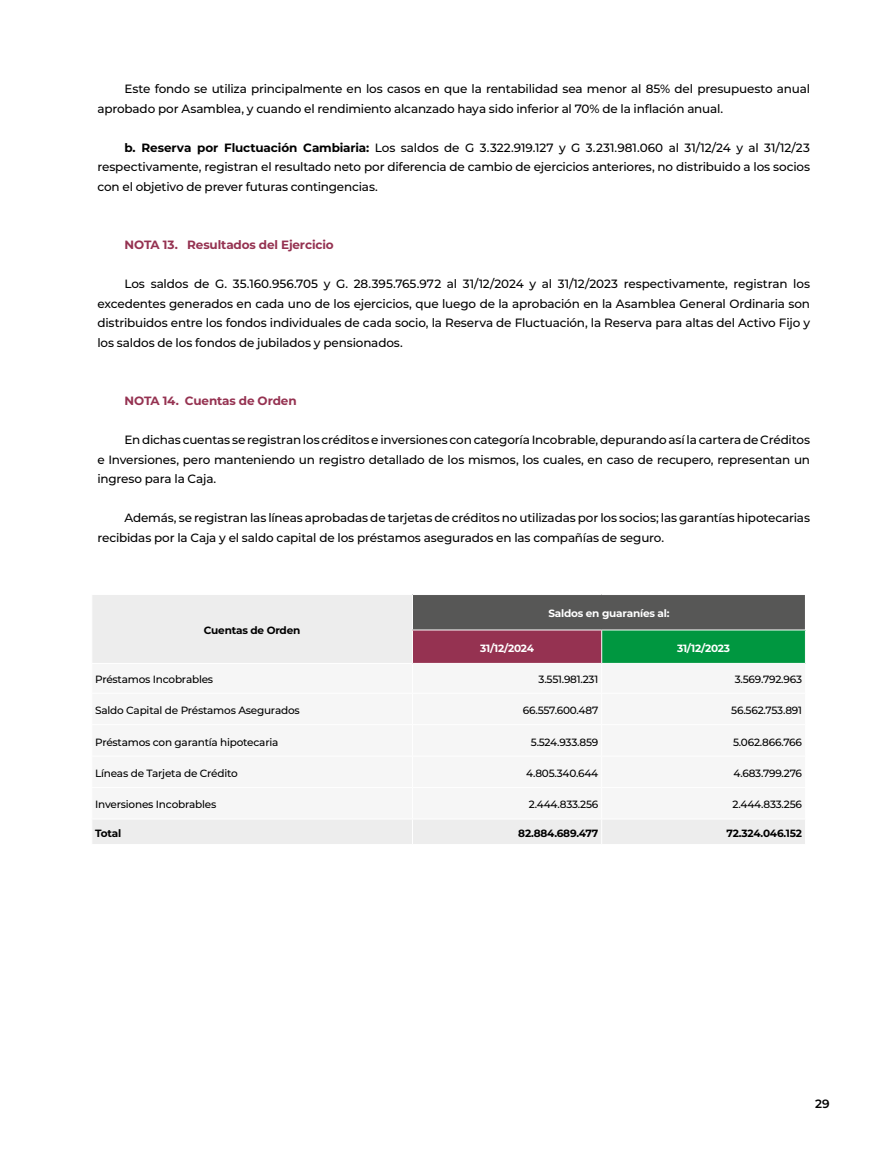
<style>
.page{position:relative;width:893px;height:1149px;background:#fff}
.page>*{position:absolute;margin:0;border:0;box-sizing:border-box;transform-origin:0 0}
.t1{font:500 12px/19.5px "Montserrat";letter-spacing:-.015em;color:#000;text-align:justify}
.t2{font:700 12px "Montserrat";letter-spacing:-.01em;color:#953251}
.t3{font:600 12px "Montserrat";color:#000}
.t4{font:500 10.5px "Montserrat";letter-spacing:-.02em;color:#000}
.t5{font:700 10.5px "Montserrat";letter-spacing:-.02em;color:#000}
.t6{font:700 10.5px "Montserrat";letter-spacing:-.02em;color:#fff}
.s1{font-weight:700}
</style>
<div class="page">
<div style="left:92px;top:595px;width:509px;height:248px;background:#ededed"></div>
<div style="left:412px;top:594px;width:393px;height:35px;background:#575756"></div>
<div style="left:412px;top:629px;width:190px;height:34px;background:#953251"></div>
<div style="left:602px;top:629px;width:203px;height:34px;background:#009740"></div>
<div style="left:92px;top:663px;width:509px;height:155px;background:#f6f6f6"></div>
<hr style="left:412px;top:594px;width:190px;height:1px;background:#fff">
<hr style="left:412px;top:594px;width:1px;height:35px;background:#fff">
<hr style="left:602px;top:594px;width:204px;height:1px;background:#fff">
<hr style="left:412px;top:629px;width:190px;height:1px;background:#fff">
<hr style="left:412px;top:630px;width:1px;height:32px;background:#fff">
<hr style="left:602px;top:629px;width:204px;height:1px;background:#fff">
<hr style="left:601px;top:630px;width:1px;height:32px;background:#fff">
<hr style="left:91px;top:662px;width:321px;height:1px;background:#fff">
<hr style="left:412px;top:662px;width:190px;height:1px;background:#fff">
<svg style="left:412px;top:663px;width:1px;height:29px"></svg>
<hr style="left:602px;top:662px;width:204px;height:1px;background:#fff">
<hr style="left:91px;top:692px;width:321px;height:1px;background:#fff">
<hr style="left:412px;top:692px;width:190px;height:1px;background:#fff">
<hr style="left:412px;top:693px;width:1px;height:31px;background:#fff">
<hr style="left:91px;top:724px;width:321px;height:1px;background:#fff">
<hr style="left:412px;top:724px;width:190px;height:1px;background:#fff">
<hr style="left:412px;top:724px;width:1px;height:31px;background:#fff">
<hr style="left:91px;top:755px;width:321px;height:1px;background:#fff">
<hr style="left:412px;top:755px;width:190px;height:1px;background:#fff">
<hr style="left:412px;top:756px;width:1px;height:31px;background:#fff">
<hr style="left:91px;top:787px;width:321px;height:1px;background:#fff">
<hr style="left:412px;top:787px;width:190px;height:1px;background:#fff">
<hr style="left:412px;top:787px;width:1px;height:31px;background:#fff">
<hr style="left:91px;top:818px;width:321px;height:1px;background:#fff">
<hr style="left:412px;top:818px;width:190px;height:1px;background:#fff">
<svg style="left:412px;top:819px;width:1px;height:24px"></svg>
<svg style="left:601px;top:663px;width:205px;height:180px"></svg>
<p class="t1" style="left:97px;top:79px;width:714px;text-indent:27px">Este fondo se utiliza principalmente en los casos en que la rentabilidad sea menor al 85% del presupuesto anual aprobado por Asamblea, y cuando el rendimiento alcanzado haya sido inferior al 70% de la inflación anual.</p>
<p class="t1" style="left:97px;top:137px;width:714px;text-indent:27px"><span class="s1">b. Reserva por Fluctuación Cambiaria:</span> Los saldos de G 3.322.919.127 y G 3.231.981.060 al 31/12/24 y al 31/12/23 respectivamente, registran el resultado neto por diferencia de cambio de ejercicios anteriores, no distribuido a los socios con el objetivo de prever futuras contingencias.</p>
<p class="t2" style="left:124px;top:236px;width:211px">NOTA 13. Resultados del Ejercicio</p>
<p class="t1" style="left:97px;top:274px;width:714px;text-indent:27px">Los saldos de G. 35.160.956.705 y G. 28.395.765.972 al 31/12/2024 y al 31/12/2023 respectivamente, registran los excedentes generados en cada uno de los ejercicios, que luego de la aprobación en la Asamblea General Ordinaria son distribuidos entre los fondos individuales de cada socio, la Reserva de Fluctuación, la Reserva para altas del Activo Fijo y los saldos de los fondos de jubilados y pensionados.</p>
<p class="t2" style="left:124px;top:392px;width:174px">NOTA 14. Cuentas de Orden</p>
<p class="t1" style="left:97px;top:430px;width:714px;text-indent:27px">En dichas cuentas se registran los créditos e inversiones con categoría Incobrable, depurando así la cartera de Créditos e Inversiones, pero manteniendo un registro detallado de los mismos, los cuales, en caso de recupero, representan un ingreso para la Caja.</p>
<p class="t1" style="left:97px;top:508px;width:714px;text-indent:27px">Además, se registran las líneas aprobadas de tarjetas de créditos no utilizadas por los socios; las garantías hipotecarias recibidas por la Caja y el saldo capital de los préstamos asegurados en las compañías de seguro.</p>
<p class="t5" style="left:204px;top:622px;width:98px">Cuentas de Orden</p>
<p class="t6" style="left:548px;top:606px;width:123px">Saldos en guaraníes al:</p>
<p class="t6" style="left:480px;top:640px;width:55px">31/12/2024</p>
<p class="t6" style="left:677px;top:640px;width:55px">31/12/2023</p>
<p class="t4" style="left:95px;top:672px;width:120px">Préstamos Incobrables</p>
<p class="t4" style="left:539px;top:672px;width:61px">3.551.981.231</p>
<p class="t4" style="left:735px;top:672px;width:69px">3.569.792.963</p>
<p class="t4" style="left:95px;top:702px;width:206px">Saldo Capital de Préstamos Asegurados</p>
<p class="t4" style="left:523px;top:702px;width:77px">66.557.600.487</p>
<p class="t4" style="left:731px;top:702px;width:72px">56.562.753.891</p>
<p class="t4" style="left:95px;top:734px;width:185px">Préstamos con garantía hipotecaria</p>
<p class="t4" style="left:531px;top:734px;width:69px">5.524.933.859</p>
<p class="t4" style="left:733px;top:734px;width:70px">5.062.866.766</p>
<p class="t4" style="left:95px;top:765px;width:144px">Líneas de Tarjeta de Crédito</p>
<p class="t4" style="left:526px;top:765px;width:74px">4.805.340.644</p>
<p class="t4" style="left:733px;top:765px;width:70px">4.683.799.276</p>
<p class="t4" style="left:95px;top:797px;width:123px">Inversiones Incobrables</p>
<p class="t4" style="left:529px;top:797px;width:71px">2.444.833.256</p>
<p class="t4" style="left:733px;top:797px;width:71px">2.444.833.256</p>
<p class="t5" style="left:95px;top:825px;width:28px">Total</p>
<p class="t5" style="left:518px;top:825px;width:82px">82.884.689.477</p>
<p class="t5" style="left:726px;top:825px;width:77px">72.324.046.152</p>
<p class="t3" style="left:815px;top:1094px;width:16px">29</p>
</div>
